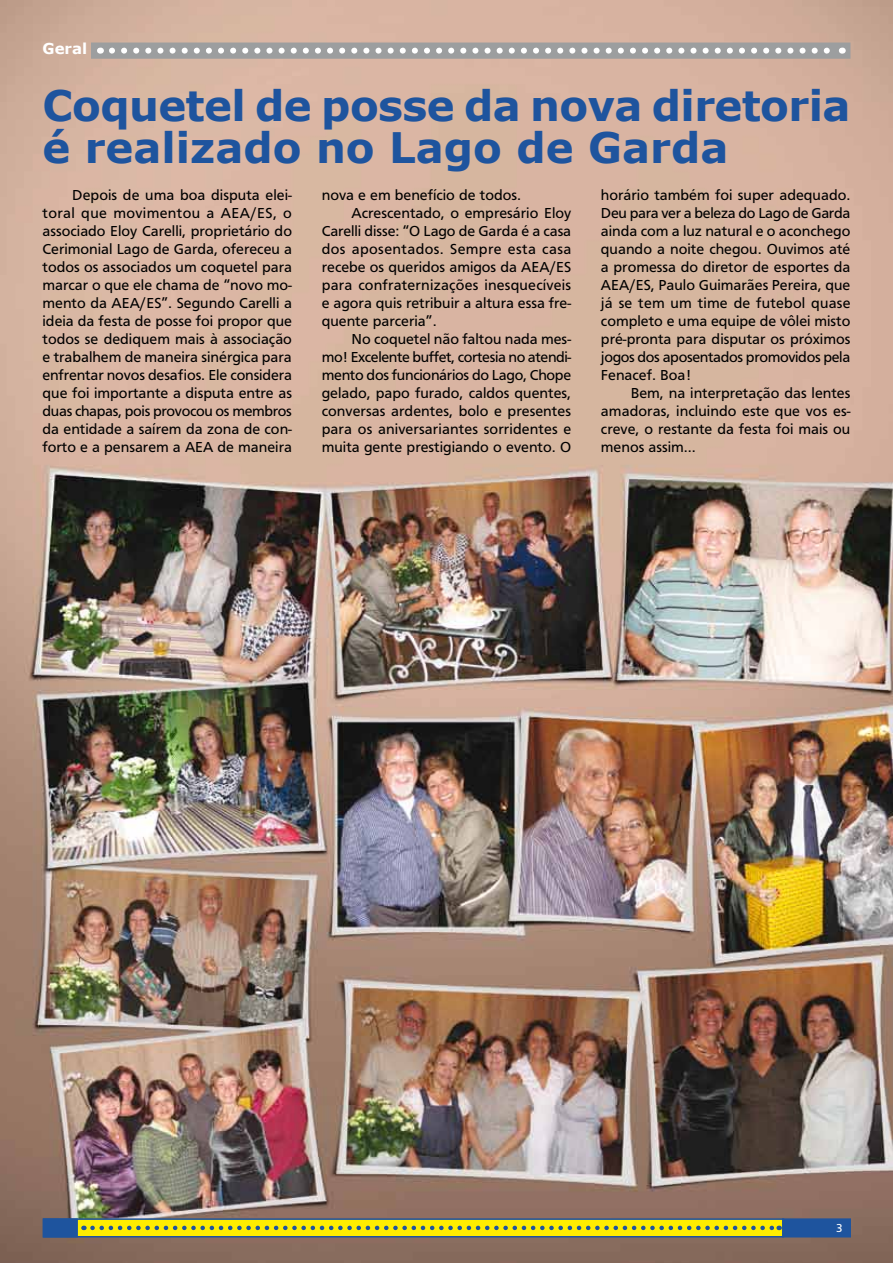
<style>
.page{position:relative;width:893px;height:1263px;background:#fff}
.page>*{position:absolute;margin:0;border:0;box-sizing:border-box;transform-origin:0 0}
.t1{font:700 42px/42px "Verdana";letter-spacing:-.015em;color:#1e549e}
.t2{font:15px/18px "Frutiger";color:#000;text-align:justify}
.t3{font:15px "Frutiger";letter-spacing:.025em;color:#000}
.t4{font:700 15px "Verdana";color:#fff}
.t5{font:12px "Frutiger";color:#fff}
</style>
<div class="page">
<img style="left:0;top:0;width:893px;height:1263px">
<div style="left:91px;top:43px;width:759px;height:16px;background:#9c9e9f;border:2px solid #9c9e9f"></div>
<svg style="left:112px;top:48px;width:718px;height:6px"></svg>
<div style="left:43px;top:1218px;width:741px;height:19px;background:#ffed00;border:2px solid #1e549e"></div>
<div style="left:782px;top:1218px;width:69px;height:19px;background:#1e549e;border:2px solid #1e549e"></div>
<div style="left:43px;top:1218px;width:35px;height:19px;background:#1e549e;border:2px solid #1e549e"></div>
<svg style="left:92px;top:1226px;width:688px;height:4px"></svg>
<p class="t4" style="left:43px;top:39px;width:46px">Geral</p>
<h1 class="t1" style="left:42px;top:83px;width:809px">Coquetel de posse da nova diretoria é realizado no Lago de Garda</h1>
<p class="t2" style="left:43px;top:186px;width:251px;text-indent:30px">Depois de uma boa disputa elei&shy;toral que movimentou a AEA</p>
<p class="t2" style="left:322px;top:186px;width:201px">nova e em benefício de todos.</p>
<p class="t2" style="left:351px;top:204px;width:221px">Acrescentado, o empresário Eloy</p>
<p class="t2" style="left:322px;top:222px;width:251px">Carelli disse: “O Lago de Garda é a casa</p>
<p class="t3" style="left:322px;top:241px;width:251px">dos aposentados. Sempre esta casa</p>
<p class="t2" style="left:322px;top:258px;width:210px">recebe os queridos amigos da AEA</p>
<p class="t2" style="left:601px;top:186px;width:251px">horário também foi super adequado.<br>Deu para ver a beleza do Lago de Garda ainda com a luz natural e o aconchego quando a noite chegou. Ouvimos até a promessa do diretor de esportes da AEA</p>
<p class="t2" style="left:43px;top:204px;width:251px;text-indent:208px">/ES, o associado Eloy Carelli, proprietário do Cerimonial Lago de Garda, ofereceu a todos os associados um coquetel para marcar o que ele chama de “novo mo&shy;mento da AEA</p>
<p class="t2" style="left:322px;top:258px;width:251px;text-indent:228px">/ES para confraternizações inesquecíveis e agora quis retribuir a altura essa fre&shy;quente parceria”.</p>
<p class="t2" style="left:322px;top:330px;width:251px;text-indent:30px">No coquetel não faltou nada mes&shy;mo! Excelente buffet, cortesia no atendi&shy;mento dos funcionários do Lago, Chope gelado, papo furado, caldos quentes, conversas ardentes, bolo e presentes para os aniversariantes sorridentes e muita gente prestigiando o evento. O</p>
<p class="t2" style="left:601px;top:276px;width:251px;text-indent:28px">/ES, Paulo Guimarães Pereira, que já se tem um time de futebol quase completo e uma equipe de vôlei misto pré-pronta para disputar os próximos jogos dos aposentados promovidos pela Fenacef. Boa!</p>
<p class="t2" style="left:601px;top:384px;width:251px;text-indent:30px">Bem, na interpretação das lentes amadoras, incluindo este que vos es&shy;creve, o restante da festa foi mais ou menos assim...</p>
<p class="t2" style="left:43px;top:294px;width:251px;text-indent:97px">/ES”. Segundo Carelli a ideia da festa de posse foi propor que todos se dediquem mais à associação e trabalhem de maneira sinérgica para enfrentar novos desafios. Ele considera que foi importante a disputa entre as duas chapas, pois provocou os membros da entidade a saírem da zona de con&shy;forto e a pensarem a AEA</p>
<p class="t2" style="left:218px;top:438px;width:76px">de maneira</p>
<p class="t5" style="left:836px;top:1221px;width:8px">3</p>
</div>
